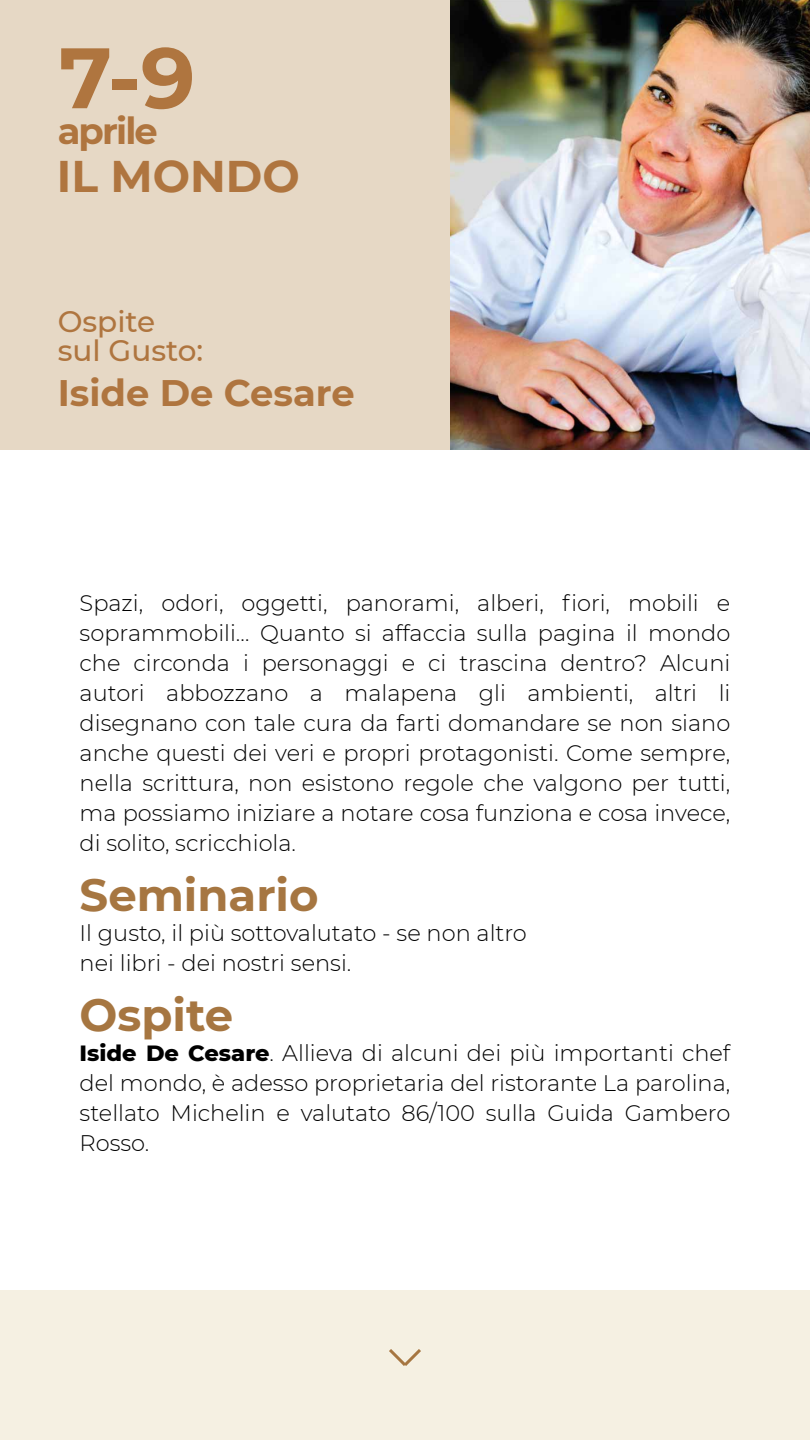
<style>
.page{position:relative;width:810px;height:1440px;background:#fff}
.page>*{position:absolute;margin:0;border:0;box-sizing:border-box;transform-origin:0 0}
.t1{font:700 85.57px "Montserrat";color:#af753f}
.t2{font:700 45px "Montserrat";color:#a67641}
.t3{font:700 44.25px "Montserrat";color:#af753f}
.t4{font:700 36.9px "Montserrat";color:#af753f}
.t5{font:500 29.47px/29.5px "Montserrat";color:#af753f}
.t6{font:300 22.5px/30px "Montserrat";color:#000;text-align:justify}
.s1{font-weight:800}
</style>
<div class="page">
<img style="left:450px;top:0;width:360px;height:450px">
<div style="left:0;top:0;width:450px;height:450px;background:#e6d8c5"></div>
<div style="left:0;top:1290px;width:810px;height:150px;background:#f5f0e2"></div>
<svg style="left:389px;top:1349px;width:32px;height:17px"></svg>
<h1 class="t1" style="left:59px;top:16px;width:138px">7-9</h1>
<h3 class="t4" style="left:58px;top:104px;width:102px">aprile</h3>
<h3 class="t3" style="left:57px;top:144px;width:245px">IL MONDO</h3>
<h3 class="t5" style="left:58px;top:306px;width:147px">Ospite sul Gusto:</h3>
<h3 class="t4" style="left:58px;top:366px;width:298px">Iside De Cesare</h3>
<p class="t6" style="left:80px;top:587px;width:652px">Spazi, odori, oggetti, panorami, alberi, fiori, mobili e soprammobili… Quanto si affaccia sulla pagina il mondo che circonda i personaggi e ci trascina dentro? Alcuni autori abbozzano a malapena gli ambienti, altri li disegnano con tale cura da farti domandare se non siano anche questi dei veri e propri protagonisti. Come sempre, nella scrittura, non esistono regole che valgono per tutti, ma possiamo iniziare a notare cosa funziona e cosa invece, di solito, scricchiola.</p>
<h2 class="t2" style="left:80px;top:862px;width:240px">Seminario</h2>
<p class="t6" style="left:80px;top:917px;width:449px">Il gusto, il più sottovalutato - se non altro nei libri - dei nostri sensi.</p>
<h2 class="t2" style="left:80px;top:982px;width:155px">Ospite</h2>
<p class="t6" style="left:80px;top:1037px;width:652px"><span class="s1">Iside De Cesare</span>. Allieva di alcuni dei più importanti chef del mondo, è adesso proprietaria del ristorante La parolina, stellato Michelin e valutato 86/100 sulla Guida Gambero Rosso.</p>
</div>
